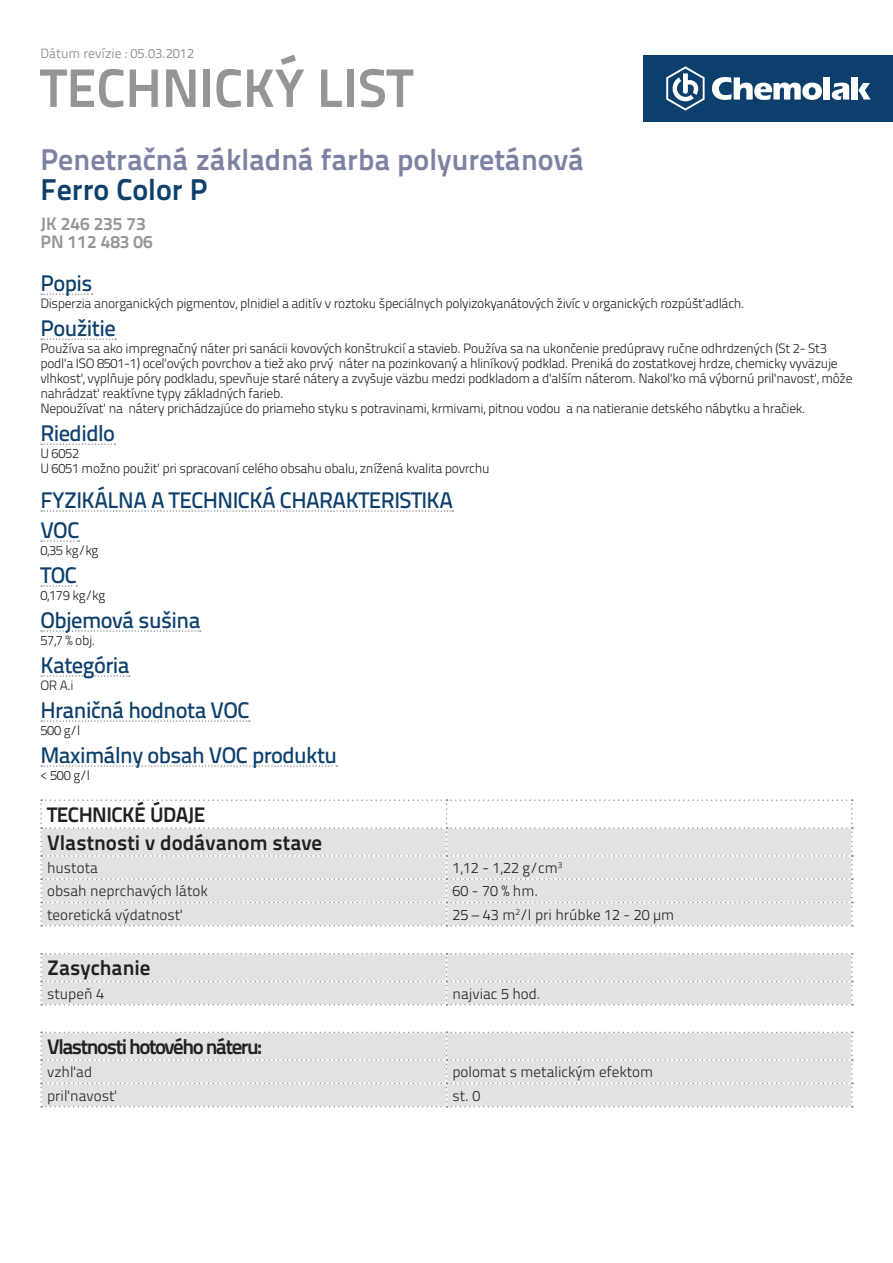
<style>
.page{position:relative;width:893px;height:1263px;background:#fff}
.page>*{position:absolute;margin:0;border:0;box-sizing:border-box;transform-origin:0 0}
.t1{font:700 54px "Titillium Text 22 L";color:#939598}
.t2{font:700 30px "Titillium Text 22 L";color:#7c83a2}
.t3{font:700 30px "Titillium Text 22 L";color:#0c3f6c}
.t4{font:500 22.5px/45px "Titillium Text 22 L";letter-spacing:-.025em;color:#0c3f6c}
.t5{font:700 21px/27.9px "Titillium Text 22 L";color:#231f20}
.t6{font:700 21px "Titillium Text 22 L";letter-spacing:-.07em;color:#231f20}
.t7{font:700 18px/18px "Titillium Text 22 L";color:#939598}
.t8{font:300 15px "Titillium Text 22 L";color:#231f20}
.t9{font:300 13.5px/15px "Titillium Text 22 L";letter-spacing:-.025em;color:#231f20}
.t10{font:13.5px "Titillium Text 22 L";color:#939598}
</style>
<div class="page">
<div style="left:644px;top:55px;width:249px;height:67px;background:#0c3f6c"></div>
<svg style="left:712px;top:77px;width:110px;height:23px"></svg>
<div style="left:824px;top:77px;width:6px;height:23px;background:#fff"></div>
<svg style="left:832px;top:83px;width:17px;height:17px"></svg>
<div style="left:852px;top:77px;width:6px;height:23px;background:#fff"></div>
<svg style="left:858px;top:83px;width:13px;height:17px"></svg>
<svg style="left:666px;top:66px;width:39px;height:45px"></svg>
<svg style="left:41px;top:293px;width:52px;height:2px"></svg>
<svg style="left:41px;top:338px;width:75px;height:2px"></svg>
<svg style="left:41px;top:443px;width:74px;height:2px"></svg>
<svg style="left:41px;top:510px;width:412px;height:2px"></svg>
<svg style="left:41px;top:540px;width:39px;height:2px"></svg>
<svg style="left:41px;top:585px;width:36px;height:2px"></svg>
<svg style="left:41px;top:630px;width:160px;height:2px"></svg>
<svg style="left:41px;top:675px;width:89px;height:2px"></svg>
<svg style="left:41px;top:720px;width:209px;height:2px"></svg>
<svg style="left:41px;top:765px;width:296px;height:2px"></svg>
<svg style="left:40px;top:799px;width:813px;height:127px"></svg>
<svg style="left:40px;top:953px;width:813px;height:52px;background:#e1e2e4"></svg>
<svg style="left:40px;top:1032px;width:813px;height:75px;background:#e1e2e4"></svg>
<p class="t10" style="left:40px;top:43px;width:155px">Dátum revízie : 05.03.2012</p>
<h1 class="t1" style="left:40px;top:46px;width:374px">TECHNICKÝ LIST</h1>
<h2 class="t2" style="left:40px;top:137px;width:545px">Penetračná základná farba polyuretánová</h2>
<h2 class="t3" style="left:40px;top:167px;width:169px">Ferro Color P</h2>
<h3 class="t7" style="left:40px;top:214px;width:114px">JK 246 235 73<br>PN 112 483 06</h3>
<h3 class="t4" style="left:40px;top:259px;width:77px">Popis<br>Použitie</h3>
<p class="t9" style="left:40px;top:295px;width:706px">Disperzia anorganických pigmentov, plnidiel a aditív v roztoku špeciálnych polyizokyanátových živíc v organických rozpúšťadlách.</p>
<p class="t9" style="left:40px;top:340px;width:814px">Používa sa ako impregnačný náter pri sanácii kovových konštrukcií a stavieb. Používa sa na ukončenie predúpravy ručne odhrdzených (St 2- St3 podľa ISO 8501-1) oceľových povrchov a tiež ako prvý náter na pozinkovaný a hliníkový podklad. Preniká do zostatkovej hrdze, chemicky vyväzuje vlhkosť, vyplňuje póry podkladu, spevňuje staré nátery a zvyšuje väzbu medzi podkladom a ďalším náterom. Nakoľko má výbornú priľnavosť, môže nahrádzať reaktívne typy základných farieb.<br>Nepoužívať na nátery prichádzajúce do priameho styku s potravinami, krmivami, pitnou vodou a na natieranie detského nábytku a hračiek.</p>
<p class="t9" style="left:40px;top:445px;width:451px">U 6052<br>U 6051 možno použiť pri spracovaní celého obsahu obalu, znížená kvalita povrchu</p>
<h3 class="t4" style="left:40px;top:409px;width:76px">Riedidlo</h3>
<h3 class="t4" style="left:40px;top:484px;width:414px;line-height:30px">FYZIKÁLNA A TECHNICKÁ CHARAKTERISTIKA<br>VOC</h3>
<h3 class="t4" style="left:40px;top:551px;width:298px">TOC<br>Objemová sušina<br>Kategória<br>Hraničná hodnota VOC<br>Maximálny obsah VOC produktu</h3>
<h3 class="t5" style="left:47px;top:799px;width:277px">TECHNICKÉ ÚDAJE<br>Vlastnosti v dodávanom stave</h3>
<p class="t8" style="left:47px;top:857px;width:52px">hustota</p>
<p class="t8" style="left:452px;top:857px;width:111px">1,12 - 1,22 g/cm<sup>3</sup></p>
<p class="t8" style="left:47px;top:880px;width:162px">obsah neprchavých látok</p>
<p class="t8" style="left:452px;top:880px;width:87px">60 - 70 % hm.</p>
<p class="t8" style="left:47px;top:903px;width:137px">teoretická výdatnosť</p>
<p class="t8" style="left:452px;top:903px;width:223px">25 – 43 m<sup>2</sup>/l pri hrúbke 12 - 20 µm</p>
<h3 class="t5" style="left:47px;top:953px;width:105px">Zasychanie</h3>
<p class="t8" style="left:47px;top:982px;width:58px">stupeň 4</p>
<p class="t8" style="left:452px;top:982px;width:90px">najviac 5 hod.</p>
<h3 class="t6" style="left:47px;top:1030px;width:216px">Vlastnosti hotového náteru:</h3>
<p class="t8" style="left:47px;top:1061px;width:47px">vzhľad</p>
<p class="t8" style="left:452px;top:1061px;width:202px">polomat s metalickým efektom</p>
<p class="t8" style="left:47px;top:1084px;width:71px">priľnavosť</p>
<p class="t8" style="left:452px;top:1084px;width:29px">st. 0</p>
<p class="t9" style="left:40px;top:542px;width:60px">0,35 kg/kg</p>
<p class="t9" style="left:40px;top:587px;width:66px">0,179 kg/kg</p>
<p class="t9" style="left:40px;top:632px;width:56px">57,7 % obj.</p>
<p class="t9" style="left:40px;top:677px;width:35px">OR A.i</p>
<p class="t9" style="left:40px;top:722px;width:41px">500 g/l</p>
<p class="t9" style="left:40px;top:767px;width:51px">&lt; 500 g/l</p>
</div>
